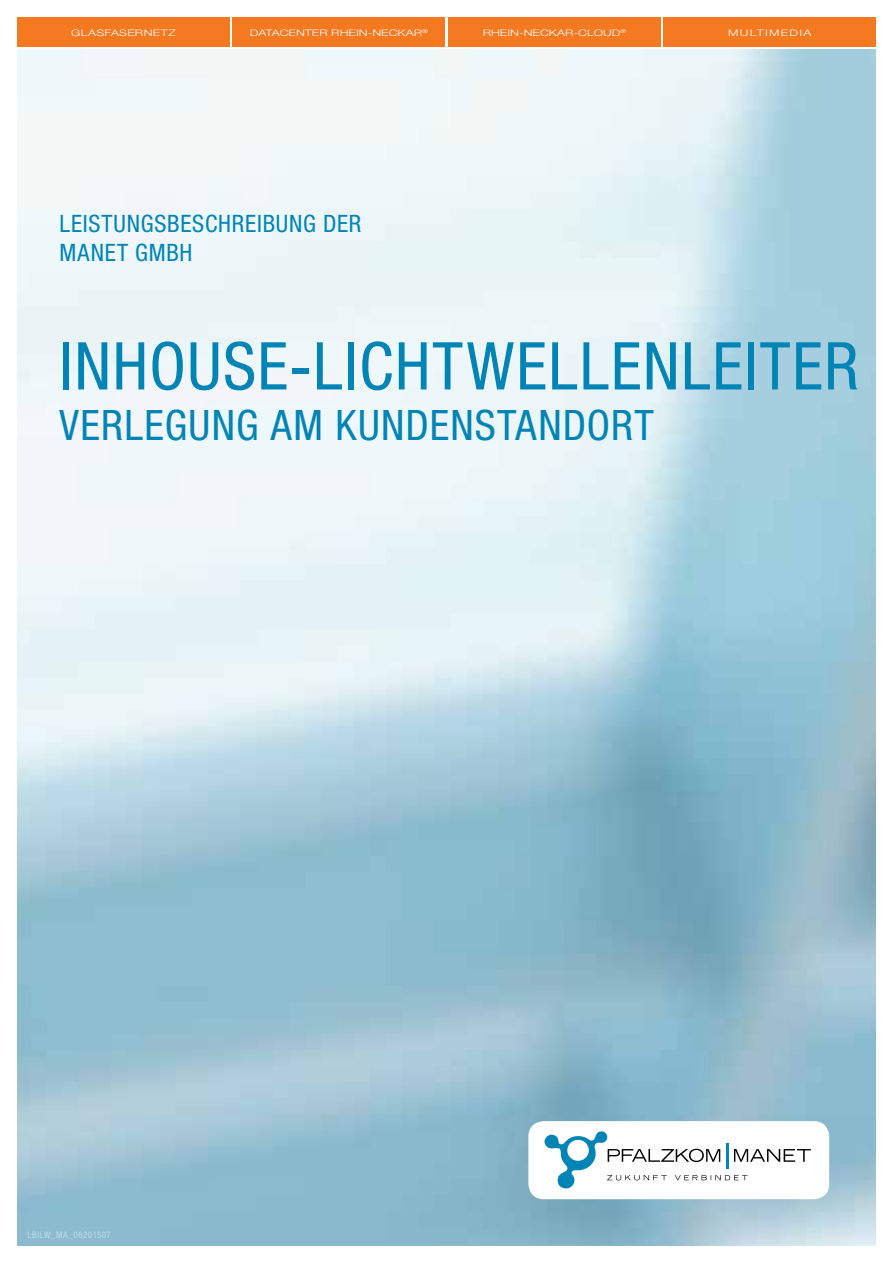
<style>
.page{position:relative;width:893px;height:1263px;background:#fff}
.page>*{position:absolute;margin:0;border:0;box-sizing:border-box;transform-origin:0 0}
.t1{font:condensed 66px "Helvetica Neue LT Std";letter-spacing:.03em;color:#0084b6}
.t2{font:condensed 42px "Helvetica Neue LT Std";letter-spacing:.04em;color:#0084b6}
.t3{font:condensed 24px/28.8px "Helvetica Neue LT Std";letter-spacing:.03em;color:#0084b6}
.t4{font:300 9px "Helvetica Neue LT Std";color:#fff;scale:1.4 1}
.t5{font:condensed 9px "Helvetica Neue LT Std";letter-spacing:.055em;color:#bbdced}
.t6{font:300 9px "Helvetica Neue LT Std";letter-spacing:.02em;color:#fff;scale:1.4 1}
.t7{font:300 9px "Helvetica Neue LT Std";letter-spacing:.1em;color:#fff;scale:1.4 1}
</style>
<div class="page">
<svg style="left:544px;top:1131px;width:267px;height:58px"></svg>
<div style="left:17px;top:17px;width:213px;height:30px;background:#f47920"></div>
<div style="left:233px;top:17px;width:212px;height:30px;background:#f47920"></div>
<div style="left:448px;top:17px;width:213px;height:30px;background:#f47920"></div>
<div style="left:664px;top:17px;width:212px;height:30px;background:#f47920"></div>
<p class="t6" style="left:71px;top:27px;width:76px">GLASFASERNETZ</p>
<p class="t4" style="left:250px;top:27px;width:129px">DATACENTER RHEIN-NECKAR<sup>®</sup></p>
<p class="t4" style="left:483px;top:27px;width:104px">RHEIN-NECKAR-CLOUD<sup>®</sup></p>
<p class="t7" style="left:728px;top:27px;width:61px">MULTIMEDIA</p>
<h3 class="t3" style="left:60px;top:209px;width:303px">LEISTUNGSBESCHREIBUNG DER<br>MANET</h3>
<h3 class="t3" style="left:135px;top:238px;width:44px">GMBH</h3>
<h1 class="t1" style="left:60px;top:328px;width:315px">INHOUSE-LICHT</h1>
<h1 class="t1" style="left:467px;top:328px;width:276px">WELLEN-LEITER</h1>
<h2 class="t2" style="left:60px;top:401px;width:108px">VERLEGUNG</h2>
<h2 class="t2" style="left:271px;top:401px;width:111px">AM KUNDENST</h2>
<h2 class="t2" style="left:516px;top:401px;width:117px">ANDORT</h2>
<p class="t5" style="left:28px;top:1229px;width:85px">LBI LW_MA_06201507</p>
</div>
